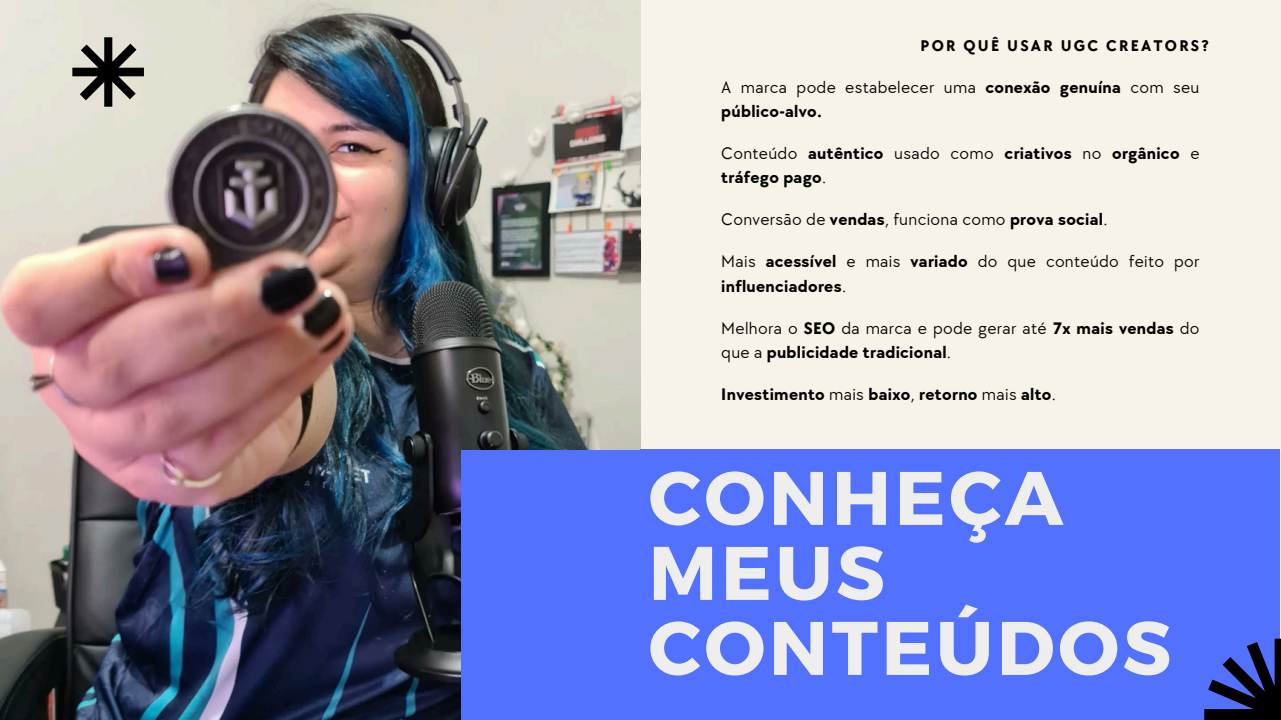
<style>
.page{position:relative;width:1281px;height:720px;background:#f8f3e8}
.page>*{position:absolute;margin:0;border:0;box-sizing:border-box;transform-origin:0 0}
.t1{font:700 75.75px/75px "Montserrat";letter-spacing:.045em;color:#eee}
.t2{font:700 17.25px/24.4px "TT Chocolates";letter-spacing:.02em;color:#000}
.t3{font:17.25px/24.4px "TT Chocolates";letter-spacing:.02em;color:#000}
.t4{font:700 16px "TT Chocolates";letter-spacing:.135em;color:#000}
.s1{font-weight:700}
.s2{font-weight:400}
</style>
<div class="page">
<img style="left:0;top:0;width:641px;height:720px">
<div style="left:640px;top:450px;width:640px;height:270px;background:#5271ff"></div>
<div style="left:461px;top:450px;width:179px;height:270px;background:#5271ff"></div>
<svg style="left:1204px;top:639px;width:77px;height:81px"></svg>
<svg style="left:72px;top:37px;width:72px;height:70px;background:#898680"></svg>
<p class="t4" style="left:920px;top:36px;width:290px">POR QUÊ USAR UGC CREATORS?</p>
<p class="t3" style="left:721px;top:75px;width:480px">A marca pode estabelecer uma <span class="s1">conexão genuína</span> com seu <span class="s1">público-alvo.</span></p>
<p class="t2" style="left:721px;top:142px;width:480px"><span class="s2">Conteúdo</span> autêntico <span class="s2">usado como</span> criativos <span class="s2">no</span> orgânico <span class="s2">e </span>tráfego pago<span class="s2">.</span></p>
<p class="t3" style="left:721px;top:208px;width:388px">Conversão de <span class="s1">vendas</span>, funciona como <span class="s1">prova social</span>.</p>
<p class="t3" style="left:721px;top:250px;width:480px">Mais <span class="s1">acessível</span> e mais <span class="s1">variado</span> do que conteúdo feito por <span class="s1">influenciadores</span>.</p>
<p class="t2" style="left:721px;top:316px;width:480px"><span class="s2">Melhora o</span> SEO <span class="s2">da marca e pode gerar até</span> 7x mais vendas <span class="s2">do que a</span> publicidade tradicional<span class="s2">.</span></p>
<p class="t2" style="left:721px;top:383px;width:336px">Investimento <span class="s2">mais</span> baixo<span class="s2">,</span> retorno <span class="s2">mais</span> alto<span class="s2">.</span></p>
<h2 class="t1" style="left:648px;top:457px;width:524px">CONHEÇA<br>MEUS<br>CONTEÚDOS</h2>
</div>
